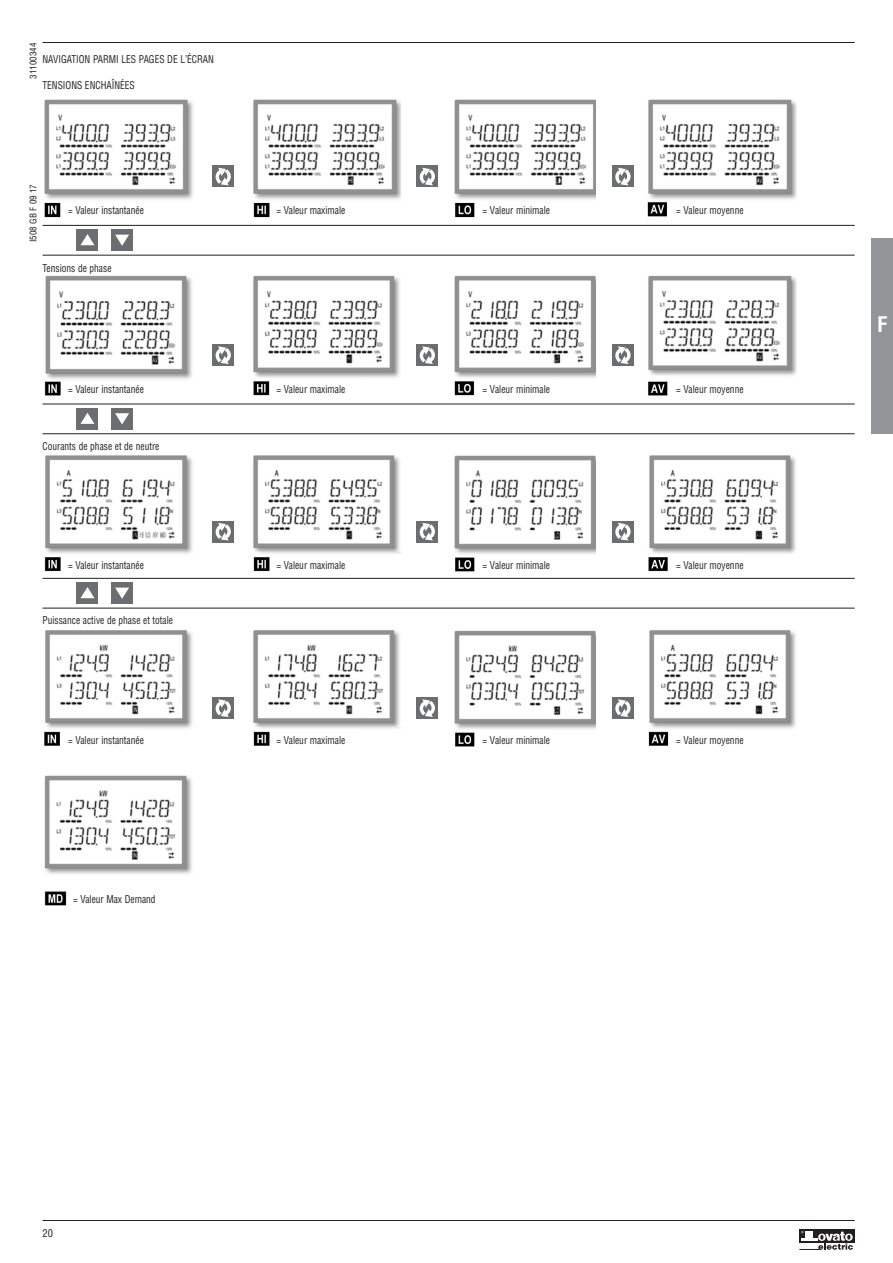
<style>
.page{position:relative;width:893px;height:1263px;background:#fff}
.page>*{position:absolute;margin:0;border:0;box-sizing:border-box;transform-origin:0 0}
.t1{font:700 condensed 21px "Helvetica";color:#fff}
.t2{font:condensed 10.5px "Helvetica";color:#231f20;scale:.9 1}
.t3{font:condensed 10.5px "Helvetica";color:#231f20}
.t4{font:condensed 9px "Helvetica";color:#231f20}
</style>
<div class="page">
<div style="left:872px;top:238px;width:21px;height:196px;background:#939598"></div>
<hr style="left:43px;top:42px;width:812px;height:1px;background:#231f20">
<hr style="left:43px;top:1220px;width:812px;height:1px;background:#231f20">
<div style="left:799px;top:1229px;width:55px;height:14px;background:#231f20"></div>
<svg style="left:799px;top:1231px;width:54px;height:19px"></svg>
<img style="left:43px;top:99px;width:754px;height:807px">
<div style="left:213px;top:166px;width:21px;height:21px;background:#6c6d70"></div>
<svg style="left:215px;top:167px;width:16px;height:19px"></svg>
<div style="left:417px;top:166px;width:21px;height:21px;background:#6c6d70"></div>
<svg style="left:419px;top:167px;width:16px;height:19px"></svg>
<div style="left:612px;top:166px;width:22px;height:21px;background:#6c6d70"></div>
<svg style="left:615px;top:167px;width:16px;height:19px"></svg>
<div style="left:213px;top:344px;width:21px;height:22px;background:#6c6d70"></div>
<svg style="left:215px;top:346px;width:16px;height:18px"></svg>
<div style="left:417px;top:344px;width:21px;height:22px;background:#6c6d70"></div>
<svg style="left:419px;top:346px;width:16px;height:18px"></svg>
<div style="left:612px;top:344px;width:22px;height:22px;background:#6c6d70"></div>
<svg style="left:615px;top:346px;width:16px;height:18px"></svg>
<div style="left:213px;top:521px;width:21px;height:21px;background:#6c6d70"></div>
<svg style="left:215px;top:522px;width:16px;height:19px"></svg>
<div style="left:417px;top:521px;width:21px;height:21px;background:#6c6d70"></div>
<svg style="left:419px;top:522px;width:16px;height:19px"></svg>
<div style="left:612px;top:521px;width:22px;height:21px;background:#6c6d70"></div>
<svg style="left:615px;top:522px;width:16px;height:19px"></svg>
<div style="left:213px;top:697px;width:21px;height:22px;background:#6c6d70"></div>
<svg style="left:215px;top:699px;width:16px;height:18px"></svg>
<div style="left:417px;top:697px;width:21px;height:22px;background:#6c6d70"></div>
<svg style="left:419px;top:699px;width:16px;height:18px"></svg>
<div style="left:612px;top:697px;width:22px;height:22px;background:#6c6d70"></div>
<svg style="left:615px;top:699px;width:16px;height:18px"></svg>
<hr style="left:43px;top:225px;width:812px;height:1px;background:#231f20">
<hr style="left:43px;top:255px;width:812px;height:1px;background:#231f20">
<div style="left:77px;top:230px;width:21px;height:21px;background:#6c6d70"></div>
<svg style="left:80px;top:234px;width:14px;height:11px"></svg>
<div style="left:111px;top:230px;width:21px;height:21px;background:#6c6d70"></div>
<svg style="left:115px;top:235px;width:14px;height:11px"></svg>
<hr style="left:43px;top:404px;width:812px;height:1px;background:#231f20">
<hr style="left:43px;top:433px;width:812px;height:1px;background:#231f20">
<div style="left:77px;top:408px;width:21px;height:21px;background:#6c6d70"></div>
<svg style="left:80px;top:413px;width:14px;height:11px"></svg>
<div style="left:111px;top:408px;width:21px;height:21px;background:#6c6d70"></div>
<svg style="left:115px;top:413px;width:14px;height:11px"></svg>
<hr style="left:43px;top:578px;width:812px;height:1px;background:#231f20">
<hr style="left:43px;top:608px;width:812px;height:1px;background:#231f20">
<div style="left:77px;top:583px;width:21px;height:21px;background:#6c6d70"></div>
<svg style="left:80px;top:587px;width:14px;height:11px"></svg>
<div style="left:111px;top:583px;width:21px;height:21px;background:#6c6d70"></div>
<svg style="left:115px;top:588px;width:14px;height:11px"></svg>
<p class="t4" style="left:28px;top:79px;width:37px;rotate:-90deg">31100344</p>
<p class="t2" style="left:43px;top:53px;width:192px">NAVIGATION PARMI LES PAGES DE L’ÉCRAN</p>
<p class="t2" style="left:43px;top:79px;width:104px">TENSIONS ENCHAÎNÉES</p>
<p class="t4" style="left:28px;top:242px;width:60px;rotate:-90deg">I508 GB F 09 17</p>
<p class="t2" style="left:68px;top:205px;width:86px">= Valeur instantanée</p>
<p class="t2" style="left:276px;top:205px;width:78px">= Valeur maximale</p>
<p class="t2" style="left:483px;top:205px;width:76px">= Valeur minimale</p>
<p class="t2" style="left:676px;top:205px;width:76px">= Valeur moyenne</p>
<p class="t2" style="left:43px;top:262px;width:78px">Tensions de phase</p>
<p class="t2" style="left:68px;top:383px;width:86px">= Valeur instantanée</p>
<p class="t2" style="left:276px;top:383px;width:78px">= Valeur maximale</p>
<p class="t2" style="left:483px;top:383px;width:76px">= Valeur minimale</p>
<p class="t2" style="left:676px;top:383px;width:76px">= Valeur moyenne</p>
<p class="t2" style="left:43px;top:440px;width:131px">Courants de phase et de neutre</p>
<p class="t2" style="left:68px;top:559px;width:86px">= Valeur instantanée</p>
<p class="t2" style="left:276px;top:559px;width:78px">= Valeur maximale</p>
<p class="t2" style="left:483px;top:559px;width:76px">= Valeur minimale</p>
<p class="t2" style="left:676px;top:559px;width:76px">= Valeur moyenne</p>
<p class="t2" style="left:43px;top:615px;width:146px">Puissance active de phase et totale</p>
<p class="t2" style="left:68px;top:734px;width:86px">= Valeur instantanée</p>
<p class="t2" style="left:73px;top:893px;width:93px">= Valeur Max Demand</p>
<p class="t2" style="left:276px;top:734px;width:78px">= Valeur maximale</p>
<p class="t2" style="left:483px;top:734px;width:76px">= Valeur minimale</p>
<p class="t2" style="left:676px;top:734px;width:76px">= Valeur moyenne</p>
<p class="t3" style="left:43px;top:1227px;width:12px">20</p>
<h1 class="t1" style="left:877px;top:313px;width:12px">F</h1>
</div>
